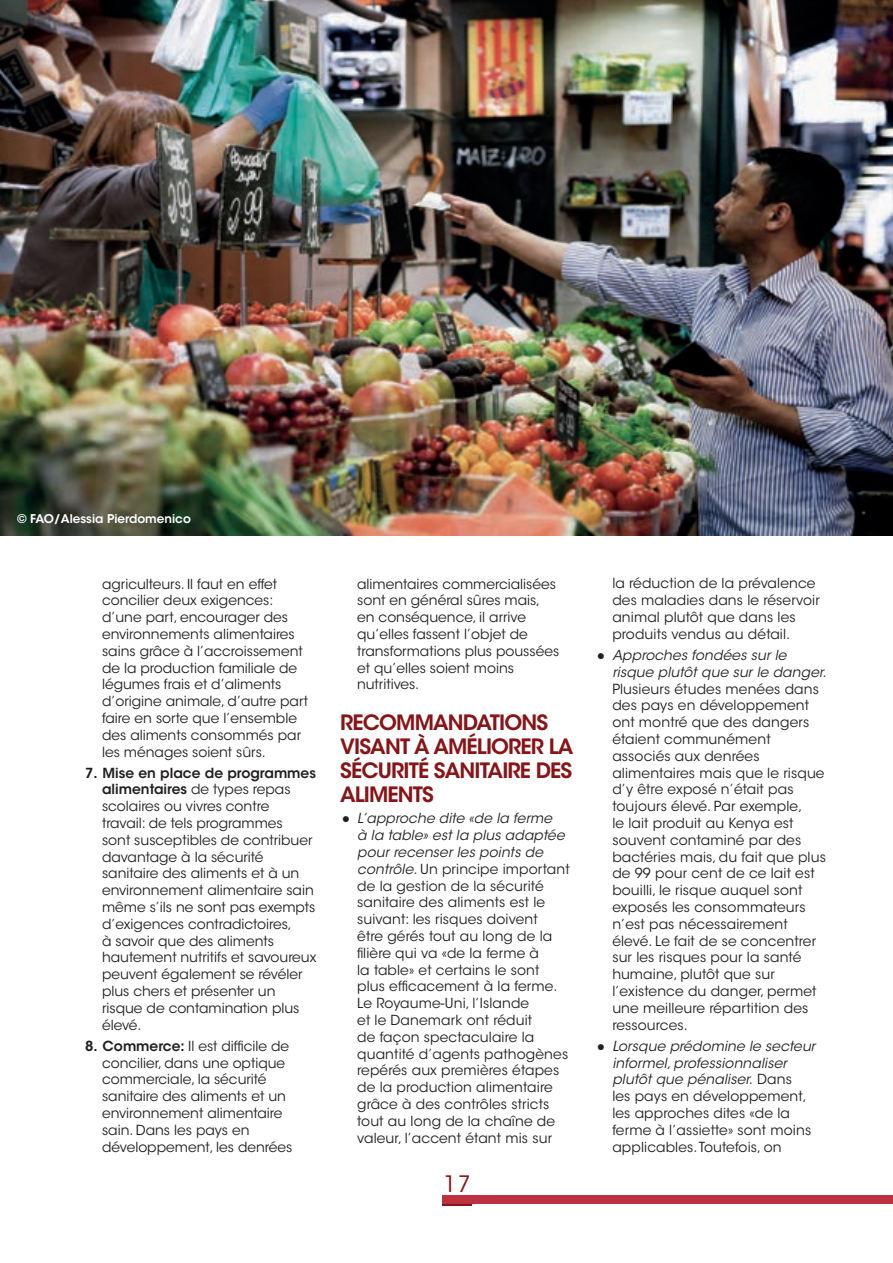
<style>
.page{position:relative;width:893px;height:1263px;background:#fff}
.page>*{position:absolute;margin:0;border:0;box-sizing:border-box;transform-origin:0 0}
.t1{font:22.5px "ITC Avant Garde Std";color:#871416}
.TITOLO_01{font:600 21px/24px "ITC Avant Garde Std";letter-spacing:-.04em;color:#871416}
.t2{font:13.8px/16.8px "ITC Avant Garde Std";color:#231f20}
.CREDITS_FOTO{font:600 12px "ITC Avant Garde Std";color:#fff}
.s1{font-weight:600}
.s2{font-family:"Arial"}
.s3{font-style:italic}
</style>
<div class="page">
<svg style="left:442px;top:1203px;width:30px;height:2px"></svg>
<div style="left:442px;top:1195px;width:451px;height:8px;background:#bc313f"></div>
<img style="left:0;top:0;width:893px;height:536px">
<p class="CREDITS_FOTO" style="left:17px;top:511px;width:175px">© FAO/Alessia Pierdomenico</p>
<p class="t2" style="left:102px;top:575px;width:208px">agriculteurs. Il faut en effet concilier deux exigences: d’une part, encourager des environnements alimentaires sains grâce à l’accroissement de la production familiale de légumes frais et d’aliments d’origine animale, d’autre part faire en sorte que l’ensemble des aliments consommés par les ménages soient sûrs.</p>
<p class="t2" style="left:102px;top:764px;width:216px;text-indent:-17px"><span class="s1">7. Mise en place de programmes alimentaires</span> de types repas scolaires ou vivres contre travail: de tels programmes<br>sont susceptibles de contribuer davantage à la sécurité sanitaire des aliments et à un environnement alimentaire sain même s’ils ne sont pas exempts d’exigences contradictoires,<br>à savoir que des aliments hautement nutritifs et savoureux peuvent également se révéler plus chers et présenter un risque de contamination plus élevé.</p>
<p class="t2" style="left:102px;top:1037px;width:192px;text-indent:-17px"><span class="s1">8. Commerce:</span> Il est difficile de concilier, dans une optique commerciale, la sécurité sanitaire des aliments et un environnement alimentaire sain. Dans les pays en développement, les denrées</p>
<p class="t2" style="left:357px;top:575px;width:204px">alimentaires commercialisées sont en général sûres mais, en conséquence, il arrive qu’elles fassent l’objet de transformations plus poussées et qu’elles soient moins nutritives.</p>
<p class="TITOLO_01" style="left:340px;top:711px;width:235px">RECOMMANDATIONS<br>VISANT À AMÉLIORER LA<br>SÉCURITÉ SANITAIRE DES<br>ALIMENTS</p>
<p class="t2" style="left:357px;top:810px;width:214px;text-indent:-16px"><span class="s2">●</span> <span class="s3">L’approche dite «de la ferme<br>à la table» est la plus adaptée pour recenser les points de contrôle.</span> Un principe important de la gestion de la sécurité sanitaire des aliments est le suivant: les risques doivent<br>être gérés tout au long de la filière qui va «de la ferme à<br>la table» et certains le sont plus efficacement à la ferme.<br>Le Royaume-Uni, l’Islande<br>et le Danemark ont réduit<br>de façon spectaculaire la quantité d’agents pathogènes repérés aux premières étapes de la production alimentaire grâce à des contrôles stricts tout au long de la chaîne de valeur, l’accent étant mis sur</p>
<h1 class="t1" style="left:444px;top:1170px;width:29px">17</h1>
<p class="t2" style="left:612px;top:575px;width:209px">la réduction de la prévalence des maladies dans le réservoir animal plutôt que dans les produits vendus au détail.</p>
<p class="t2" style="left:612px;top:647px;width:216px;text-indent:-16px"><span class="s2">●</span> <span class="s3">Approches fondées sur le risque plutôt que sur le danger.<br></span>Plusieurs études menées dans des pays en développement ont montré que des dangers étaient communément associés aux denrées alimentaires mais que le risque d’y être exposé n’était pas toujours élevé. Par exemple,<br>le lait produit au Kenya est souvent contaminé par des bactéries mais, du fait que plus de 99 pour cent de ce lait est bouilli, le risque auquel sont exposés les consommateurs n’est pas nécessairement élevé. Le fait de se concentrer sur les risques pour la santé humaine, plutôt que sur l’existence du danger, permet une meilleure répartition des ressources.</p>
<p class="t2" style="left:612px;top:1037px;width:205px;text-indent:-16px"><span class="s2">●</span> <span class="s3">Lorsque prédomine le secteur informel, professionnaliser plutôt que pénaliser.</span> Dans<br>les pays en développement, les approches dites «de la ferme à l’assiette» sont moins applicables. Toutefois, on</p>
</div>
